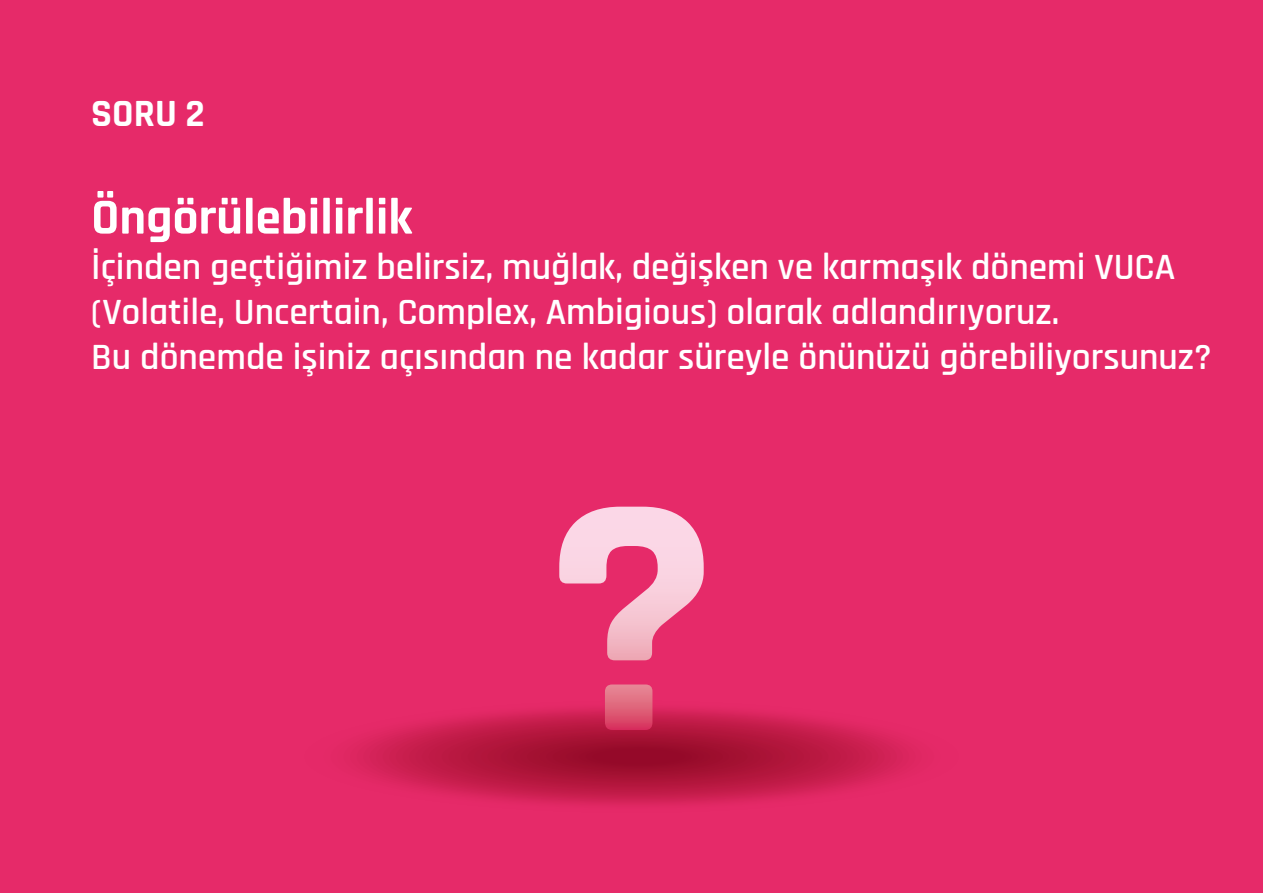
<style>
.page{position:relative;width:1263px;height:893px;background:#e62a69}
.page>*{position:absolute;margin:0;border:0;box-sizing:border-box;transform-origin:0 0}
.t1{font:700 51px "Rajdhani";color:#fff}
.t2{font:700 39px "Rajdhani";color:#fff}
.t3{font:600 37.5px/45px "Rajdhani";color:#fff}
</style>
<div class="page">
<div style="left:330px;top:705px;width:604px;height:104px;background:#e12864;border-radius:50%"></div>
<div style="left:350px;top:708px;width:566px;height:97px;background:#db255f;border-radius:50%"></div>
<div style="left:363px;top:710px;width:540px;height:93px;background:#d6235a;border-radius:50%"></div>
<div style="left:376px;top:712px;width:515px;height:89px;background:#d12156;border-radius:50%"></div>
<div style="left:389px;top:714px;width:489px;height:85px;background:#cc1f51;border-radius:50%"></div>
<div style="left:402px;top:717px;width:464px;height:80px;background:#c61d4c;border-radius:50%"></div>
<div style="left:415px;top:719px;width:438px;height:75px;background:#c21b49;border-radius:50%"></div>
<div style="left:428px;top:721px;width:413px;height:71px;background:#be1a45;border-radius:50%"></div>
<div style="left:441px;top:723px;width:388px;height:67px;background:#b91841;border-radius:50%"></div>
<div style="left:461px;top:727px;width:349px;height:60px;background:#b4163d;border-radius:50%"></div>
<div style="left:487px;top:731px;width:298px;height:51px;background:#ae1439;border-radius:50%"></div>
<div style="left:500px;top:733px;width:273px;height:47px;background:#aa1336;border-radius:50%"></div>
<div style="left:520px;top:736px;width:234px;height:41px;background:#a41132;border-radius:50%"></div>
<div style="left:540px;top:740px;width:195px;height:34px;background:#a00f30;border-radius:50%"></div>
<div style="left:572px;top:745px;width:132px;height:23px;background:#990c2b;border-radius:50%"></div>
<div style="left:585px;top:747px;width:107px;height:19px;background:#950929;border-radius:50%"></div>
<svg style="left:559px;top:507px;width:145px;height:223px"></svg>
<p class="t2" style="left:91px;top:89px;width:115px">SORU 2</p>
<h1 class="t1" style="left:91px;top:186px;width:323px">Öngörülebilirlik</h1>
<p class="t3" style="left:91px;top:245px;width:1122px">İçinden geçtiğimiz belirsiz, muğlak, değişken ve karmaşık dönemi VUCA (Volatile, Uncertain, Complex, Ambigious) olarak adlandırıyoruz.<br>Bu dönemde işiniz açısından ne kadar süreyle önünüzü görebiliyorsunuz?</p>
</div>
